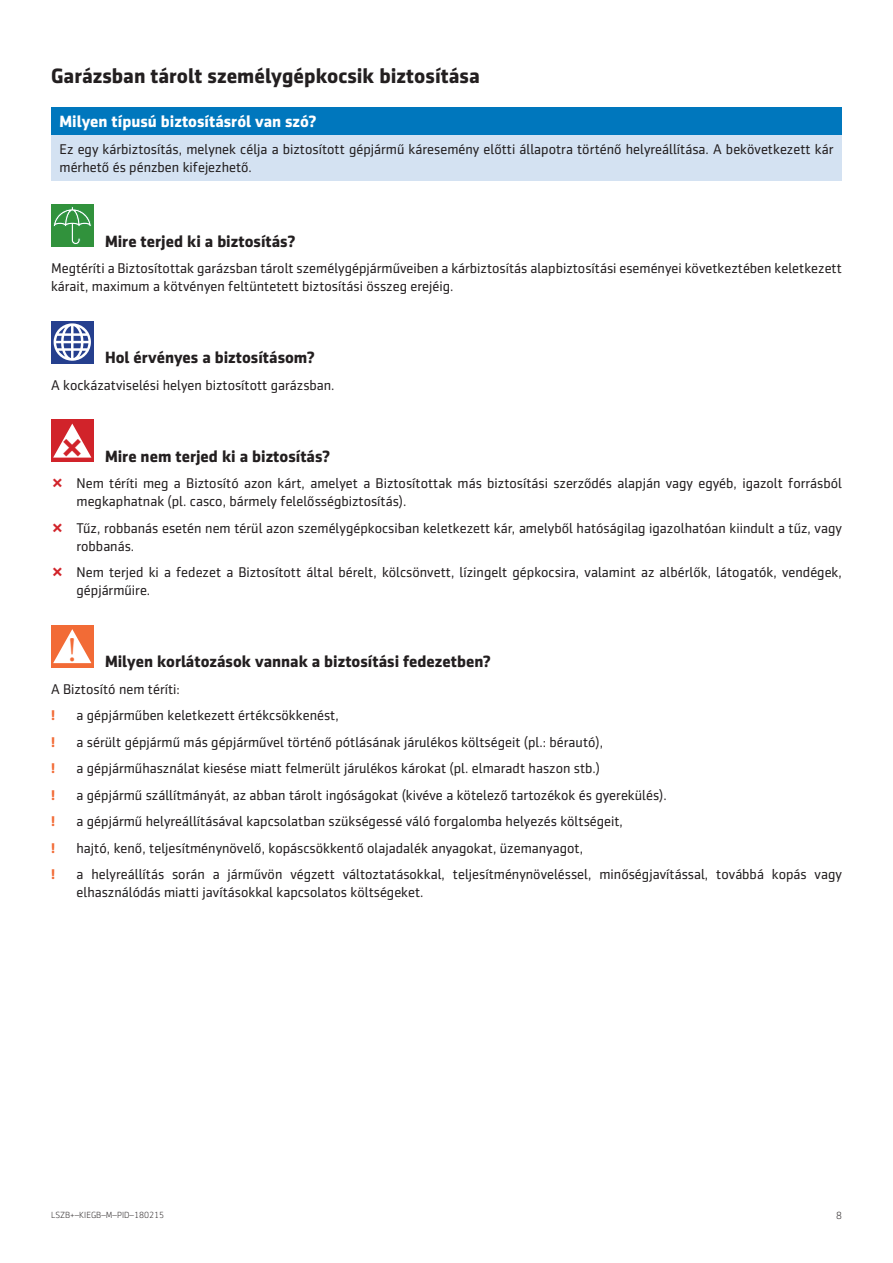
<style>
.page{position:relative;width:893px;height:1263px;background:#fff}
.page>*{position:absolute;margin:0;border:0;box-sizing:border-box;transform-origin:0 0}
.t1{font:700 21px "Sentico Sans DT";color:#231f20}
.t2{font:700 16.5px "Sentico Sans DT";color:#231f20}
.t3{font:700 16.5px "Sentico Sans DT";color:#fff}
.t4{font:14.25px/18px "Sentico Sans DT";color:#231f20}
.t5{font:700 14.25px "Sentico Sans DT";color:#f26b36}
.t6{font:300 10.5px "Sentico Sans DT";color:#231f20}
.t7{font:300 9px "Sentico Sans DT";color:#231f20}
</style>
<div class="page">
<div style="left:51px;top:107px;width:791px;height:29px;background:#0077bd"></div>
<div style="left:51px;top:136px;width:791px;height:45px;background:#d4e2f2"></div>
<div style="left:51px;top:204px;width:43px;height:43px;background:#31923c"></div>
<svg style="left:53px;top:206px;width:38px;height:39px"></svg>
<div style="left:51px;top:321px;width:43px;height:42px;background:#253f8e"></div>
<svg style="left:54px;top:323px;width:37px;height:38px"></svg>
<div style="left:51px;top:419px;width:43px;height:43px;background:#d1232a"></div>
<div style="left:51px;top:625px;width:43px;height:42px;background:#f26b36"></div>
<svg style="left:53px;top:629px;width:38px;height:34px"></svg>
<svg style="left:53px;top:424px;width:38px;height:34px"></svg>
<h1 class="t1" style="left:51px;top:68px;width:430px">Garázsban tárolt személygépkocsik biztosítása</h1>
<p class="t3" style="left:60px;top:115px;width:258px">Milyen típusú biztosításról van szó?</p>
<p class="t4" style="left:60px;top:142px;width:775px">Ez egy kárbiztosítás, melynek célja a biztosított gépjármű káresemény előtti állapotra történő helyreállítása. A bekövetkezett kár mérhető és pénzben kifejezhető.</p>
<p class="t2" style="left:105px;top:235px;width:192px">Mire terjed ki a biztosítás?</p>
<p class="t4" style="left:51px;top:261px;width:792px">Megtéríti a Biztosítottak garázsban tárolt személygépjárműveiben a kárbiztosítás alapbiztosítási eseményei következtében keletkezett kárait, maximum a kötvényen feltüntetett biztosítási összeg erejéig.</p>
<p class="t2" style="left:105px;top:351px;width:211px">Hol érvényes a biztosításom?</p>
<p class="t4" style="left:51px;top:377px;width:285px">A kockázatviselési helyen biztosított garázsban.</p>
<p class="t2" style="left:105px;top:450px;width:227px">Mire nem terjed ki a biztosítás?</p>
<p class="t4" style="left:77px;top:476px;width:767px">Nem téríti meg a Biztosító azon kárt, amelyet a Biztosítottak más biztosítási szerződés alapján vagy egyéb, igazolt forrásból megkaphatnak (pl. casco, bármely felelősségbiztosítás).</p>
<p class="t4" style="left:77px;top:520px;width:767px">Tűz, robbanás esetén nem térül azon személygépkocsiban keletkezett kár, amelyből hatóságilag igazolhatóan kiindult a tűz, vagy robbanás.</p>
<p class="t4" style="left:77px;top:565px;width:767px">Nem terjed ki a fedezet a Biztosított által bérelt, kölcsönvett, lízingelt gépkocsira, valamint az albérlők, látogatók, vendégek, gépjárműire.</p>
<p class="t2" style="left:68px;top:655px;width:425px"><sup>!</sup> Milyen korlátozások vannak a biztosítási fedezetben?</p>
<p class="t4" style="left:51px;top:681px;width:130px">A Biztosító nem téríti:</p>
<p class="t5" style="left:51px;top:710px;width:6px">!</p>
<p class="t4" style="left:77px;top:708px;width:264px">a gépjárműben keletkezett értékcsökkenést,</p>
<p class="t5" style="left:51px;top:737px;width:6px">!</p>
<p class="t4" style="left:77px;top:734px;width:528px">a sérült gépjármű más gépjárművel történő pótlásának járulékos költségeit (pl.: bérautó),</p>
<p class="t5" style="left:51px;top:763px;width:6px">!</p>
<p class="t4" style="left:77px;top:761px;width:525px">a gépjárműhasználat kiesése miatt felmerült járulékos károkat (pl. elmaradt haszon stb.)</p>
<p class="t5" style="left:51px;top:790px;width:6px">!</p>
<p class="t4" style="left:77px;top:787px;width:592px">a gépjármű szállítmányát, az abban tárolt ingóságokat (kivéve a kötelező tartozékok és gyerekülés).</p>
<p class="t5" style="left:51px;top:816px;width:6px">!</p>
<p class="t4" style="left:77px;top:814px;width:548px">a gépjármű helyreállításával kapcsolatban szükségessé váló forgalomba helyezés költségeit,</p>
<p class="t5" style="left:51px;top:843px;width:6px">!</p>
<p class="t4" style="left:77px;top:840px;width:508px">hajtó, kenő, teljesítménynövelő, kopáscsökkentő olajadalék anyagokat, üzemanyagot,</p>
<p class="t5" style="left:51px;top:869px;width:6px">!</p>
<p class="t4" style="left:77px;top:867px;width:767px">a helyreállítás során a járművön végzett változtatásokkal, teljesítménynöveléssel, minőségjavítással, továbbá kopás vagy elhasználódás miatti javításokkal kapcsolatos költségeket.</p>
<p class="t7" style="left:51px;top:1212px;width:115px">LSZB+–KIEGB–M–PID–180215</p>
<p class="t6" style="left:836px;top:1212px;width:7px">8</p>
</div>
